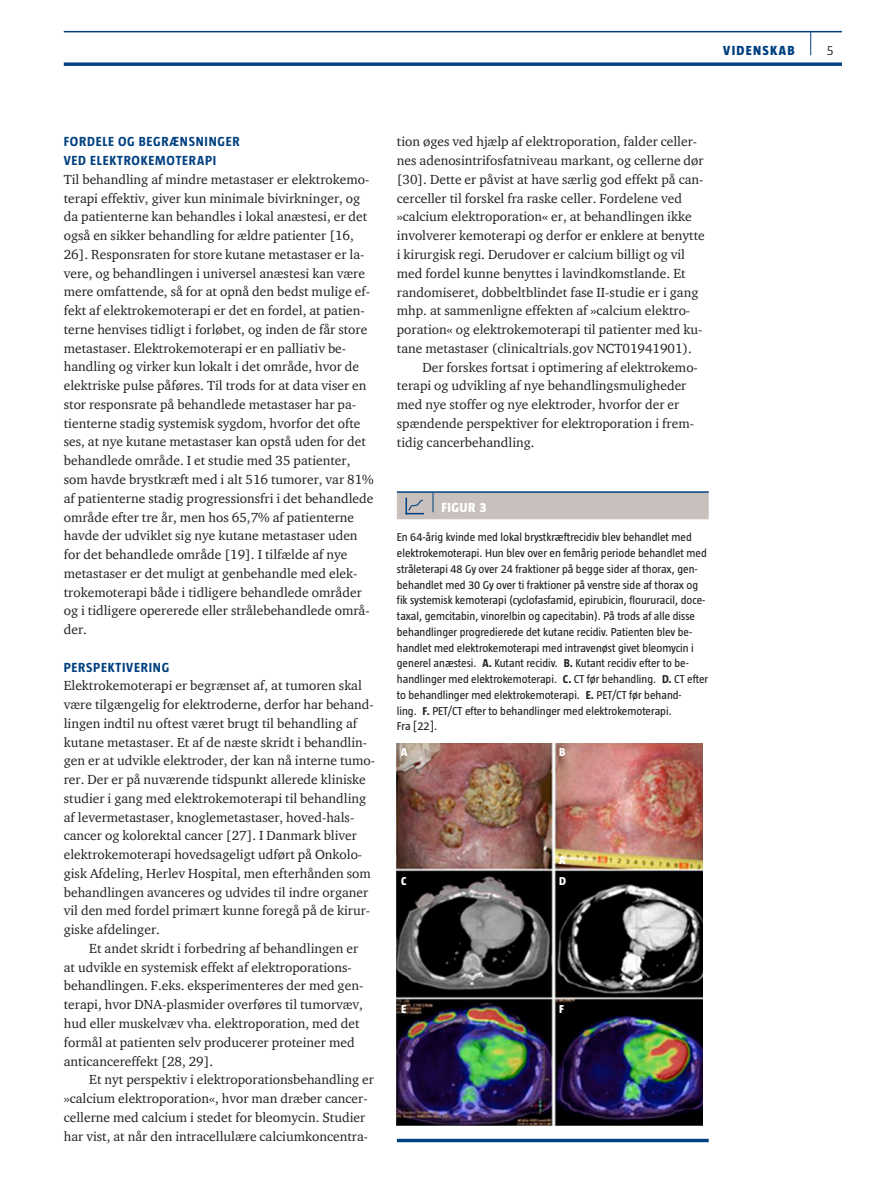
<style>
.page{position:relative;width:893px;height:1191px;background:#fff}
.page>*{position:absolute;margin:0;border:0;box-sizing:border-box;transform-origin:0 0}
.t1{font:13.5px/18.8px "ITC Charter Com";color:#231f20}
.t2{font:700 13.5px/18.8px "Taz";letter-spacing:.055em;color:#014081}
.t3{font:800 13.5px "Taz";letter-spacing:.095em;color:#014081}
.t4{font:800 13.5px "Taz";color:#fff}
.t5{font:300 13.5px "Taz";color:#231f20}
.t6{font:11.7px/15.8px "Taz";color:#231f20}
.t7{font:800 11.7px "Taz";color:#fff}
.s1{font-weight:700}
</style>
<div class="page">
<hr style="left:64px;top:31px;width:778px;height:1px;background:#014081">
<svg style="left:64px;top:62px;width:778px;height:4px;background:#235991"></svg>
<svg style="left:810px;top:32px;width:1px;height:23px"></svg>
<hr style="left:397px;top:491px;width:36px;height:2px;background:#014081">
<hr style="left:433px;top:491px;width:276px;height:2px;background:#014081">
<div style="left:397px;top:492px;width:312px;height:27px;background:#c7c0bc"></div>
<img style="left:397px;top:743px;width:305px;height:382px">
<svg style="left:397px;top:1138px;width:312px;height:4px"></svg>
<p class="t3" style="left:723px;top:43px;width:73px">VIDENSKAB</p>
<p class="t5" style="left:827px;top:43px;width:8px">5</p>
<p class="t2" style="left:64px;top:132px;width:177px">FORDELE OG BEGRÆNSNINGER<br>VED ELEKTROKEMOTERAPI</p>
<p class="t1" style="left:64px;top:170px;width:311px">Til behandling af mindre metastaser er elektrokemo&shy;terapi effektiv, giver kun minimale bivirkninger, og da patienterne kan behandles i lokal anæstesi, er det også en sikker behandling for ældre patienter [16, 26]. Responsraten for store kutane metastaser er la&shy;vere, og behandlingen i universel anæstesi kan være mere omfattende, så for at opnå den bedst mulige ef&shy;fekt af elektrokemoterapi er det en fordel, at patien&shy;terne henvises tidligt i forløbet, og inden de får store metastaser. Elektrokemoterapi er en palliativ be&shy;handling og virker kun lokalt i det område, hvor de elektriske pulse påføres. Til trods for at data viser en stor responsrate på behandlede metastaser har pa&shy;tienterne stadig systemisk sygdom, hvorfor det ofte ses, at nye kutane metastaser kan opstå uden for det behandlede område. I et studie med 35 patienter, som havde brystkræft med i alt 516 tumorer, var 81% af patienterne stadig progressionsfri i det behandlede område efter tre år, men hos 65,7% af patienterne havde der udviklet sig nye kutane metastaser uden for det behandlede område [19]. I tilfælde af nye metastaser er det muligt at genbehandle med elek&shy;trokemoterapi både i tidligere behandlede områder og i tidligere opererede eller strålebehandlede områ&shy;der.</p>
<p class="t2" style="left:64px;top:657px;width:107px">PERSPEKTIVERING</p>
<p class="t1" style="left:64px;top:676px;width:313px">Elektrokemoterapi er begrænset af, at tumoren skal være tilgængelig for elektroderne, derfor har behand&shy;lingen indtil nu oftest været brugt til behandling af kutane metastaser. Et af de næste skridt i behandlin&shy;gen er at udvikle elektroder, der kan nå interne tumo&shy;rer. Der er på nuværende tidspunkt allerede kliniske studier i gang med elektrokemoterapi til behandling af levermetastaser, knoglemetastaser, hoved-hals&shy;cancer og kolorektal cancer [27]. I Danmark bliver elektrokemoterapi hovedsageligt udført på Onkolo&shy;gisk Afdeling, Herlev Hospital, men efterhånden som behandlingen avanceres og udvides til indre organer vil den med fordel primært kunne foregå på de kirur&shy;giske afdelinger.</p>
<p class="t1" style="left:64px;top:938px;width:301px;text-indent:26px">Et andet skridt i forbedring af behandlingen er at udvikle en systemisk effekt af elektroporations&shy;behandlingen. F.eks. eksperimenteres der med gen&shy;terapi, hvor DNA-plasmider overføres til tumorvæv, hud eller muskelvæv vha. elektroporation, med det formål at patienten selv producerer proteiner med anticancereffekt [28, 29].</p>
<p class="t1" style="left:64px;top:1070px;width:312px;text-indent:26px">Et nyt perspektiv i elektroporationsbehandling er »calcium elektroporation«, hvor man dræber cancer&shy;cellerne med calcium i stedet for bleomycin. Studier har vist, at når den intracellulære calciumkoncentra-</p>
<p class="t1" style="left:397px;top:132px;width:302px">tion øges ved hjælp af elektroporation, falder celler-</p>
<p class="t1" style="left:397px;top:151px;width:308px">nes adenosintrifosfatniveau markant, og cellerne dør</p>
<p class="t1" style="left:397px;top:170px;width:308px">[30]. Dette er påvist at have særlig god effekt på can-</p>
<p class="t1" style="left:397px;top:188px;width:287px">cerceller til forskel fra raske celler. Fordelene ved</p>
<p class="t1" style="left:397px;top:207px;width:296px">»calcium elektroporation« er, at behandlingen ikke</p>
<p class="t1" style="left:397px;top:226px;width:310px">involverer kemoterapi og derfor er enklere at benytte</p>
<p class="t1" style="left:397px;top:245px;width:290px">i kirurgisk regi. Derudover er calcium billigt og vil</p>
<p class="t1" style="left:397px;top:263px;width:290px">med fordel kunne benyttes i lavindkomstlande. Et</p>
<p class="t1" style="left:397px;top:282px;width:303px">randomiseret, dobbeltblindet fase II-studie er i gang</p>
<p class="t1" style="left:397px;top:301px;width:294px">mhp. at sammenligne effekten af »calcium elektro-</p>
<p class="t1" style="left:397px;top:320px;width:307px">poration« og elektrokemoterapi til patienter med ku-</p>
<p class="t1" style="left:397px;top:338px;width:297px">tane metastaser (clinicaltrials.gov NCT01941901).</p>
<p class="t1" style="left:422px;top:357px;width:277px">Der forskes fortsat i optimering af elektrokemo-</p>
<p class="t1" style="left:397px;top:376px;width:291px">terapi og udvikling af nye behandlingsmuligheder</p>
<p class="t1" style="left:397px;top:395px;width:284px">med nye stoffer og nye elektroder, hvorfor der er</p>
<p class="t1" style="left:397px;top:413px;width:297px">spændende perspektiver for elektroporation i frem-</p>
<p class="t1" style="left:397px;top:432px;width:139px">tidig cancerbehandling.</p>
<p class="t4" style="left:441px;top:500px;width:46px">Figur 3</p>
<p class="t6" style="left:397px;top:529px;width:313px">En 64-årig kvinde med lokal brystkræftrecidiv blev behandlet med elektrokemoterapi. Hun blev over en femårig periode behandlet med stråleterapi 48 Gy over 24 fraktioner på begge sider af thorax, gen&shy;behandlet med 30 Gy over ti fraktioner på venstre side af thorax og fik systemisk kemoterapi (cyclofasfamid, epirubicin, floururacil, doce&shy;taxal, gemcitabin, vinorelbin og capecitabin). På trods af alle disse behandlinger progredierede det kutane recidiv. Patienten blev be&shy;handlet med elektrokemoterapi med intravenøst givet bleomycin i generel anæstesi. <span class="s1">A.</span> Kutant recidiv. <span class="s1">B.</span> Kutant recidiv efter to be&shy;handlinger med elektrokemoterapi. <span class="s1">C.</span> CT før behandling. <span class="s1">D.</span> CT efter to behandlinger med elektrokemoterapi. <span class="s1">E.</span> PET/CT før behand-<br>ling. <span class="s1">F.</span> PET/CT efter to behandlinger med elektrokemoterapi.<br>Fra [22].</p>
<p class="t7" style="left:401px;top:745px;width:8px">A</p>
<p class="t7" style="left:559px;top:745px;width:8px">B</p>
<p class="t7" style="left:401px;top:874px;width:7px">C</p>
<p class="t7" style="left:401px;top:1002px;width:7px">E</p>
<p class="t7" style="left:559px;top:854px;width:8px">A</p>
<p class="t7" style="left:559px;top:874px;width:8px">D</p>
<p class="t7" style="left:559px;top:1002px;width:6px">F</p>
</div>
